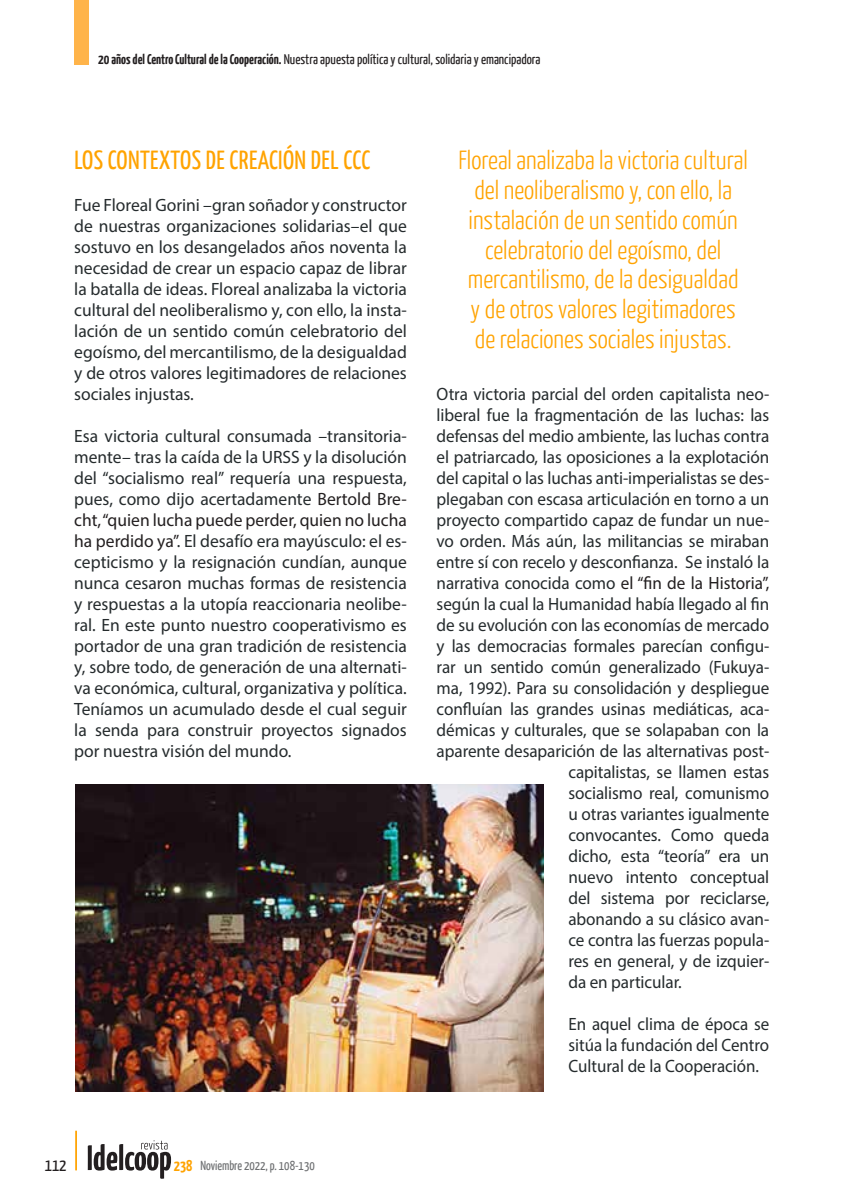
<style>
.page{position:relative;width:844px;height:1191px;background:#fff}
.page>*{position:absolute;margin:0;border:0;box-sizing:border-box;transform-origin:0 0}
.t1{font:300 26.25px/29.8px "Yanone Kaffeesatz";color:#ffa300;text-align:center}
.t2{font:26.25px "Yanone Kaffeesatz";letter-spacing:.015em;color:#ffa300}
.t3{font:17.85px/21px "Myriad Pro";letter-spacing:-.005em;color:#252b2d;text-align:justify}
.t4{font:17.85px "Myriad Pro";letter-spacing:-.005em;color:#252b2d;scale:.96 1}
.t5{font:17.85px/21px "Myriad Pro";letter-spacing:-.005em;color:#252b2d;text-align:justify;scale:.95 1}
.t6{font:17.5px "Yanone Kaffeesatz";color:#231f20}
.t7{font:14px "Yanone Kaffeesatz";color:#231f20}
.t8{font:13.12px "Yanone Kaffeesatz";color:#6d6f71}
.s1{font-weight:700}
.s2{color:#231f20}
.s3{font-weight:700;font-size:15.75px;color:#ffa300}
</style>
<div class="page">
<div style="left:74px;top:0;width:15px;height:65px;background:#ffb44a"></div>
<img style="left:76px;top:784px;width:467px;height:307px">
<hr style="left:75px;top:1130px;width:2px;height:40px;background:#ffa300">
<svg style="left:88px;top:1140px;width:83px;height:38px"></svg>
<p class="t7" style="left:98px;top:50px;width:443px"><span class="s1">20 años del Centro Cultural de la Cooperación.</span> Nuestra apuesta política y cultural, solidaria y emancipadora</p>
<h1 class="t2" style="left:74px;top:143px;width:297px">LOS CONTEXTOS DE CREACIÓN DEL CCC</h1>
<p class="t3" style="left:74px;top:194px;width:334px">Fue Floreal Gorini –gran soñador y constructor de nuestras organizaciones solidarias–el que sostuvo en los desangelados años noventa la necesidad de crear un espacio capaz de librar la batalla de ideas. Floreal analizaba la victoria cultural del neoliberalismo y, con ello, la insta&shy;lación de un sentido común celebratorio del egoísmo, del mercantilismo, de la desigualdad y de otros valores legitimadores de relaciones sociales injustas.</p>
<p class="t3" style="left:74px;top:425px;width:334px">Esa victoria cultural consumada –transitoria&shy;mente– tras la caída de la URSS y la disolución del “socialismo real” requería una respuesta, pues, como dijo acertadamente <span class="s2">Bertold Bre&shy;cht, “quien lucha puede perder, quien no lucha ha perdido ya”</span>. El desafío era mayúsculo: el es&shy;cepticismo y la resignación cundían, aunque nunca cesaron muchas formas de resistencia y respuestas a la utopía reaccionaria neolibe&shy;ral. En este punto nuestro cooperativismo es portador de una gran tradición de resistencia y, sobre todo, de generación de una alternati&shy;va económica, cultural, organizativa y política.<br>Teníamos un acumulado desde el cual seguir la senda para construir proyectos signados por nuestra visión del mundo.</p>
<p class="t1" style="left:458px;top:145px;width:291px">Floreal analizaba la victoria cultural del neoliberalismo y, con ello, la instalación de un sentido común celebratorio del egoísmo, del mercantilismo, de la desigualdad<br>y de otros valores legitimadores de relaciones sociales injustas.</p>
<p class="t4" style="left:436px;top:383px;width:348px">Otra victoria parcial del orden capitalista neo-</p>
<p class="t4" style="left:436px;top:404px;width:348px">liberal fue la fragmentación de las luchas: las</p>
<p class="t4" style="left:436px;top:425px;width:348px">defensas del medio ambiente, las luchas contra</p>
<p class="t4" style="left:436px;top:446px;width:348px">el patriarcado, las oposiciones a la explotación</p>
<p class="t4" style="left:436px;top:467px;width:348px">del capital o las luchas anti-imperialistas se des-</p>
<p class="t4" style="left:436px;top:488px;width:348px">plegaban con escasa articulación en torno a un</p>
<p class="t4" style="left:436px;top:509px;width:348px">proyecto compartido capaz de fundar un nue-</p>
<p class="t4" style="left:436px;top:530px;width:348px">vo orden. Más aún, las militancias se miraban</p>
<p class="t4" style="left:436px;top:551px;width:348px">entre sí con recelo y desconfianza. Se instaló la</p>
<p class="t4" style="left:436px;top:572px;width:348px">narrativa conocida como <span class="s2">el “fin de la Historia”,</span></p>
<p class="t4" style="left:436px;top:593px;width:348px">según la cual la Humanidad había llegado al fin</p>
<p class="t4" style="left:436px;top:614px;width:348px">de su evolución con las economías de mercado</p>
<p class="t4" style="left:436px;top:635px;width:348px">y las democracias formales parecían configu-</p>
<p class="t4" style="left:436px;top:656px;width:348px">rar un sentido común generalizado (Fukuya-</p>
<p class="t4" style="left:436px;top:677px;width:348px">ma, 1992). Para su consolidación y despliegue</p>
<p class="t4" style="left:436px;top:698px;width:348px">confluían las grandes usinas mediáticas, aca-</p>
<p class="t4" style="left:436px;top:719px;width:348px">démicas y culturales, que se solapaban con la</p>
<p class="t4" style="left:436px;top:740px;width:348px">aparente desaparición de las alternativas post-</p>
<p class="t4" style="left:568px;top:761px;width:211px">capitalistas, se llamen estas</p>
<p class="t4" style="left:568px;top:782px;width:211px">socialismo real, comunismo</p>
<p class="t4" style="left:568px;top:803px;width:211px">u otras variantes igualmente</p>
<p class="t4" style="left:568px;top:824px;width:211px">convocantes. Como queda</p>
<p class="t4" style="left:568px;top:845px;width:211px">dicho, esta “teoría” era un</p>
<p class="t4" style="left:568px;top:866px;width:211px">nuevo intento conceptual</p>
<p class="t4" style="left:568px;top:887px;width:211px">del sistema por reciclarse,</p>
<p class="t4" style="left:568px;top:908px;width:211px">abonando a su clásico avan-</p>
<p class="t4" style="left:568px;top:929px;width:211px">ce contra las fuerzas popula-</p>
<p class="t4" style="left:568px;top:950px;width:211px">res en general, y de izquier-</p>
<p class="t4" style="left:568px;top:971px;width:120px">da en particular.</p>
<p class="t5" style="left:568px;top:1013px;width:213px">En aquel clima de época se sitúa la fundación del Centro Cultural de la Cooperación.</p>
<p class="t6" style="left:45px;top:1153px;width:23px">112</p>
<p class="t8" style="left:174px;top:1157px;width:142px"><span class="s3">238</span> Noviembre 2022, p. 108-130</p>
</div>
